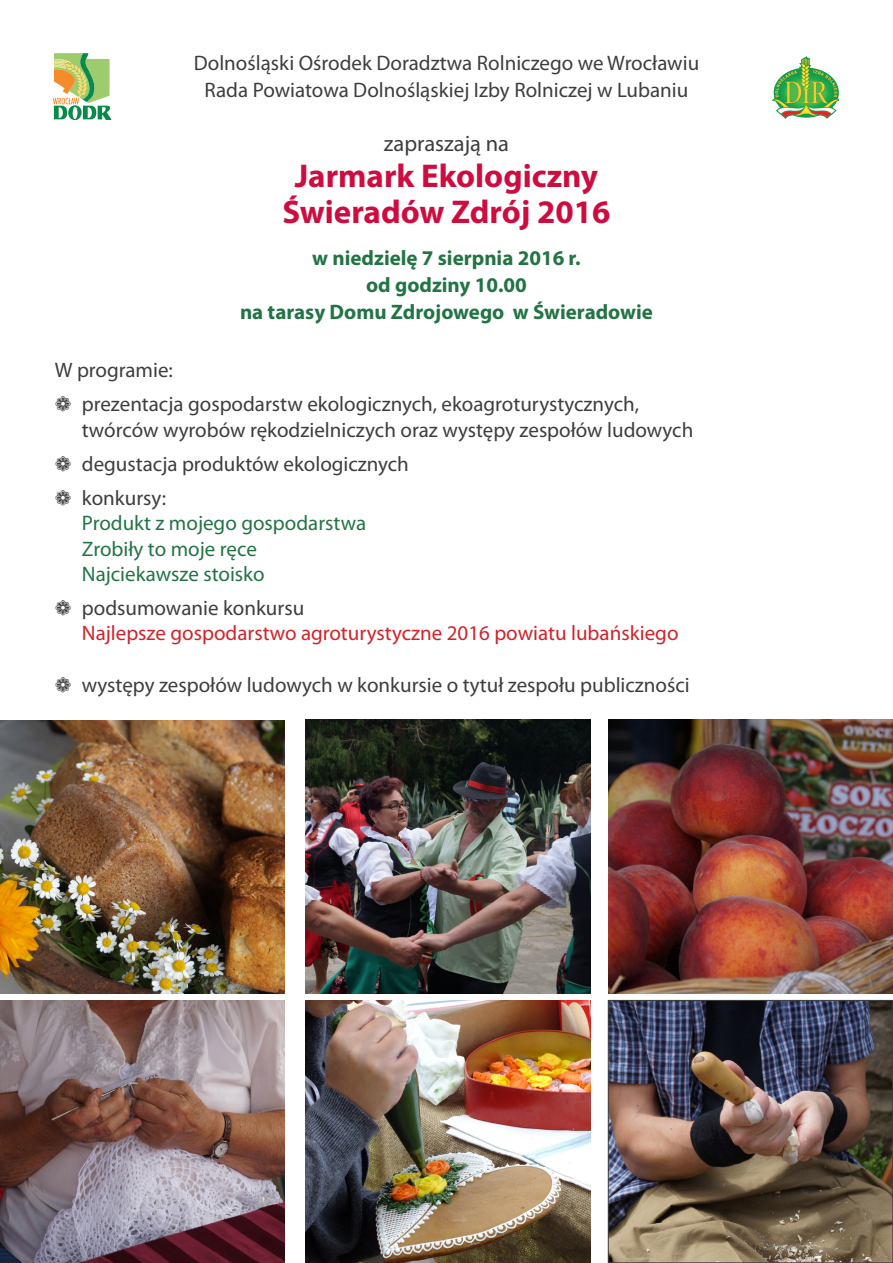
<style>
.page{position:relative;width:893px;height:1263px;background:#fff}
.page>*{position:absolute;margin:0;border:0;box-sizing:border-box;transform-origin:0 0}
.Normalny{font:700 33px/36.3px "Myriad Pro";color:#cd0d40;text-align:center}
.t1{font:22.5px "Myriad Pro";color:#3e3e3f}
.program{font:21px/25.5px "Myriad Pro";color:#3e3e3f}
.Bez_odstępów{font:21px "Myriad Pro";color:#3e3e3f}
.program-2{font:21px/25.2px "Myriad Pro";color:#d1232a}
.data{font:700 21px/27px "Myriad Pro";color:#237445;text-align:center}
.program-3{font:21px/25.5px "Myriad Pro";color:#237445}
.s1{color:#3e3e3f}
</style>
<div class="page">
<img style="left:610px;top:1002px;width:281px;height:259px">
<div style="left:608px;top:1000px;width:285px;height:263px;border:1px solid #3e3e3f"></div>
<img style="left:0;top:1000px;width:285px;height:263px">
<svg style="left:53px;top:53px;width:58px;height:67px"></svg>
<img style="left:772px;top:56px;width:67px;height:63px">
<img style="left:306px;top:1000px;width:285px;height:263px">
<img style="left:306px;top:719px;width:285px;height:274px">
<img style="left:0;top:721px;width:285px;height:272px">
<img style="left:608px;top:719px;width:285px;height:274px">
<p class="Bez_odstępów" style="left:194px;top:50px;width:507px">Dolnośląski Ośrodek Doradztwa Rolniczego we Wrocławiu</p>
<p class="Bez_odstępów" style="left:205px;top:77px;width:485px">Rada Powiatowa Dolnośląskiej Izby Rolniczej w Lubaniu</p>
<p class="t1" style="left:384px;top:129px;width:127px">zapraszają na</p>
<p class="Normalny" style="left:283px;top:157px;width:329px">Jarmark Ekologiczny<br>Świeradów Zdrój 2016</p>
<p class="data" style="left:312px;top:244px;width:270px">w niedzielę 7 sierpnia 2016 r. od godziny 10.00</p>
<p class="data" style="left:240px;top:298px;width:414px">na tarasy Domu Zdrojowego w Świeradowie</p>
<p class="program" style="left:55px;top:357px;width:120px">W programie:</p>
<p class="program" style="left:82px;top:391px;width:613px">prezentacja gospodarstw ekologicznych, ekoagroturystycznych, twórców wyrobów rękodzielniczych oraz występy zespołów ludowych</p>
<p class="program" style="left:82px;top:450px;width:329px">degustacja produktów ekologicznych</p>
<p class="program-3" style="left:82px;top:484px;width:286px"><span class="s1">konkursy:<br></span>Produkt z mojego gospodarstwa<br>Zrobiły to moje ręce<br>Najciekawsze stoisko</p>
<p class="program-2" style="left:82px;top:595px;width:598px"><span class="s1">podsumowanie konkursu<br></span>Najlepsze gospodarstwo agroturystyczne 2016 powiatu lubańskiego</p>
<p class="program" style="left:82px;top:672px;width:609px">występy zespołów ludowych w konkursie o tytuł zespołu publiczności</p>
</div>
